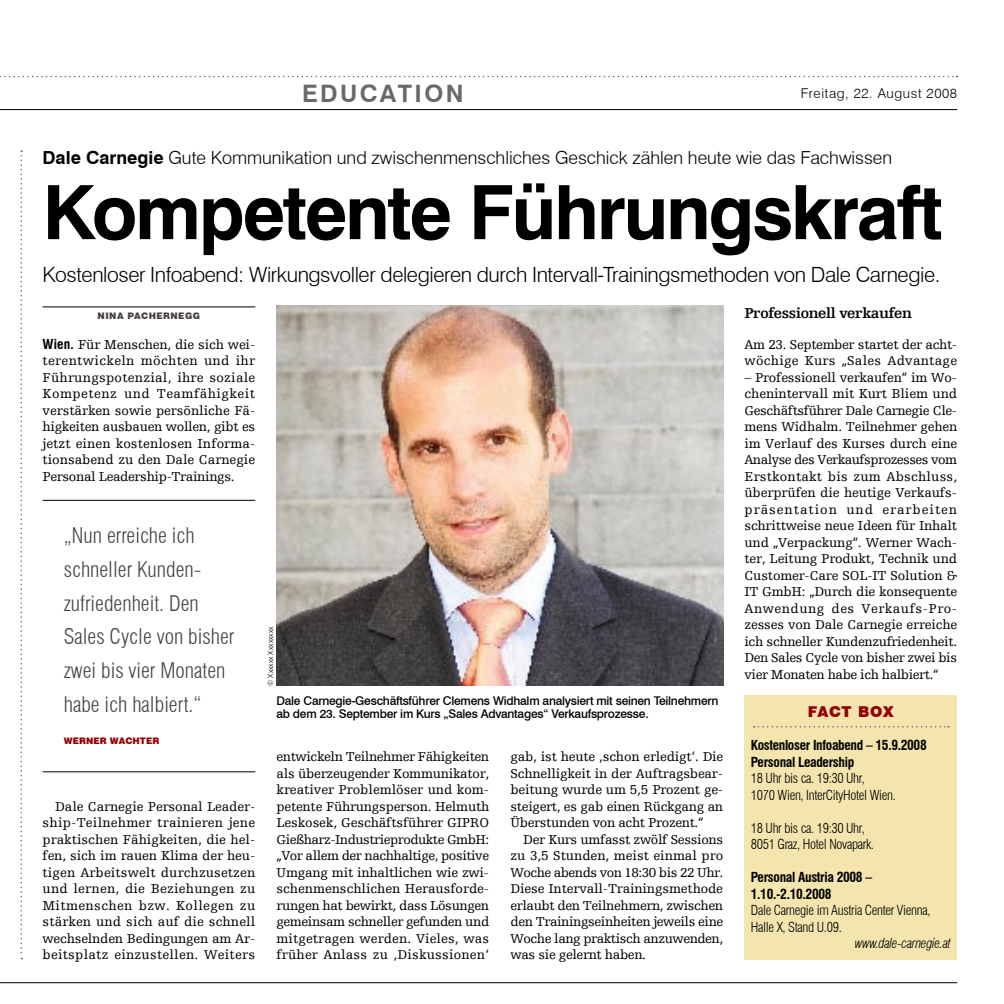
<style>
.page{position:relative;width:1004px;height:1004px;background:#fff}
.page>*{position:absolute;margin:0;border:0;box-sizing:border-box;transform-origin:0 0}
.t1{font:700 75px "Swiss 721 BT";letter-spacing:-.03em;color:#000}
.t2{font:700 24px "Swiss 721 BT";letter-spacing:.1em;color:#6c6868}
.t3{font:300 condensed 21px/33.8px "Swiss 721 BT";color:#484241}
.t4{font:300 21px "Swiss 721 BT";letter-spacing:-.02em;color:#000}
.t5{font:300 18px "Swiss 721 BT";color:#000}
.t6{font:700 15px "Egyptienne F";letter-spacing:-.025em;color:#000}
.t7{font:900 15px "Swiss 721 BT";letter-spacing:.05em;color:#940004}
.t8{font:13.5px/16.5px "Egyptienne F";letter-spacing:-.025em;color:#000;text-align:justify}
.t9{font:300 condensed 13.5px/16.5px "Swiss 721 BT";letter-spacing:-.025em;color:#000}
.t10{font:700 condensed 13.5px/16.5px "Swiss 721 BT";letter-spacing:-.025em;color:#000}
.t11{font:13.5px/16.5px "Egyptienne F";letter-spacing:-.005em;color:#000}
.t12{font:300 13.5px "Swiss 721 BT";letter-spacing:.045em;color:#000}
.t13{font:italic 300 condensed 13.5px "Swiss 721 BT";letter-spacing:-.025em;color:#000}
.t14{font:500 12px/12.8px "Swiss 721 BT";letter-spacing:-.02em;color:#000}
.t15{font:900 9px "Swiss 721 BT";letter-spacing:.05em;color:#484241}
.t16{font:900 9px "Swiss 721 BT";letter-spacing:.01em;color:#940004}
.t17{font:300 7.5px "Swiss 721 BT";color:#000}
.s1{font-weight:700}
.s2{font-family:"Swiss 721 BT";font-weight:700;font-stretch:condensed}
</style>
<div class="page">
<svg style="left:0;top:76px;width:957px;height:1px"></svg>
<hr style="left:0;top:109px;width:957px;height:1px;background:#000">
<svg style="left:21px;top:150px;width:1px;height:809px"></svg>
<div style="left:744px;top:695px;width:213px;height:264px;background:#f4e4ad"></div>
<svg style="left:753px;top:726px;width:195px;height:1px"></svg>
<hr style="left:43px;top:306px;width:212px;height:1px;background:#000">
<img style="left:276px;top:305px;width:447px;height:381px">
<hr style="left:0;top:982px;width:957px;height:1px;background:#000">
<hr style="left:43px;top:500px;width:212px;height:1px;background:#000">
<hr style="left:43px;top:771px;width:212px;height:1px;background:#000">
<hr style="left:0;top:1003px;width:957px;height:1px;background:#6c6868">
<h2 class="t2" style="left:302px;top:79px;width:163px">Education</h2>
<p class="t12" style="left:800px;top:85px;width:158px">Freitag, 22. August 2008</p>
<h3 class="t5" style="left:43px;top:147px;width:851px"><span class="s1">Dale Carnegie</span> Gute Kommunikation und zwischenmenschliches Geschick zählen heute wie das Fachwissen</h3>
<h1 class="t1" style="left:43px;top:167px;width:901px">Kompetente Führungskraft</h1>
<h3 class="t4" style="left:43px;top:262px;width:899px">Kostenloser Infoabend: Wirkungsvoller delegieren durch Intervall-Trainingsmethoden von Dale Carnegie.</h3>
<p class="t15" style="left:98px;top:310px;width:104px">NINA PACHERNEGG</p>
<p class="t8" style="left:43px;top:336px;width:214px"><span class="s2">Wien.</span> Für Menschen, die sich wei&shy;terentwickeln möchten und ihr Führungspotenzial, ihre soziale Kompetenz und Teamfähigkeit verstärken sowie persönliche Fä&shy;higkeiten ausbauen wollen, gibt es jetzt einen kostenlosen Informa&shy;tionsabend zu den Dale Carnegie Personal Leadership-Trainings.</p>
<h3 class="t3" style="left:64px;top:518px;width:172px">„Nun erreiche ich schneller Kunden&shy;zufriedenheit. Den<br>Sales Cycle von bisher zwei bis vier Monaten habe ich halbiert.“</h3>
<p class="t16" style="left:64px;top:735px;width:97px">WERNER WACHTER</p>
<p class="t8" style="left:43px;top:798px;width:214px;text-indent:13px">Dale Carnegie Personal Leader&shy;ship-Teilnehmer trainieren jene praktischen Fähigkeiten, die hel&shy;fen, sich im rauen Klima der heu&shy;tigen Arbeitswelt durchzusetzen und lernen, die Beziehungen zu Mitmenschen bzw. Kollegen zu stärken und sich auf die schnell wechselnden Bedingungen am Ar&shy;beitsplatz einzustellen. Weiters</p>
<p class="t17" style="left:266px;top:686px;width:61px;rotate:-90deg">© Xxxxxx Xxxxxxxx</p>
<p class="t14" style="left:276px;top:694px;width:443px">Dale Carnegie-Geschäftsführer Clemens Widhalm analysiert mit seinen Teilnehmern ab dem 23. September im Kurs „Sales Advantages“ Verkaufsprozesse.</p>
<p class="t8" style="left:276px;top:748px;width:214px">entwickeln Teilnehmer Fähigkeiten als überzeugender Kommunikator, kreativer Problemlöser und kom&shy;petente Führungsperson. Helmuth Leskosek, Geschäftsführer GIPRO Gießharz-Industrieprodukte GmbH: „Vor allem der nachhaltige, positive Umgang mit inhaltlichen wie zwi&shy;schenmenschlichen Herausforde&shy;rungen hat bewirkt, dass Lösungen gemeinsam schneller gefunden und mitgetragen werden. Vieles, was früher Anlass zu ,Diskussionen‘</p>
<p class="t8" style="left:510px;top:748px;width:214px">gab, ist heute ‚schon erledigt‘. Die Schnelligkeit in der Auftragsbear&shy;beitung wurde um 5,5 Prozent ge&shy;steigert, es gab einen Rückgang an Überstunden von acht Prozent.“</p>
<p class="t8" style="left:510px;top:831px;width:214px;text-indent:13px">Der Kurs umfasst zwölf Sessions zu 3,5 Stunden, meist einmal pro Woche abends von 18:30 bis 22 Uhr.<br>Diese Intervall-Trainingsmethode erlaubt den Teilnehmern, zwischen den Trainingseinheiten jeweils eine Woche lang praktisch anzuwenden, was sie gelernt haben.</p>
<p class="t6" style="left:744px;top:305px;width:169px">Professionell verkaufen</p>
<p class="t11" style="left:744px;top:336px;width:214px">Am 23. September startet der acht&shy;wöchige Kurs „Sales Advantage</p>
<p class="t8" style="left:744px;top:369px;width:214px">– Professionell verkaufen“ im Wo&shy;chenintervall mit Kurt Bliem und Geschäftsführer Dale Carnegie Cle&shy;mens Widhalm. Teilnehmer gehen im Verlauf des Kurses durch eine Analyse des Verkaufsprozesses vom Erstkontakt bis zum Abschluss, überprüfen die heutige Verkaufs&shy;präsentation und erarbeiten schrittweise neue Ideen für Inhalt und „Verpackung“. Werner Wach&shy;ter, Leitung Produkt, Technik und Customer-Care SOL-IT Solution &amp; IT GmbH: „Durch die konsequente Anwendung des Verkaufs-Pro&shy;zesses von Dale Carnegie erreiche ich schneller Kundenzufriedenheit.<br>Den Sales Cycle von bisher zwei bis vier Monaten habe ich halbiert.“</p>
<p class="t7" style="left:807px;top:702px;width:88px">FACT BOX</p>
<p class="t10" style="left:750px;top:737px;width:177px">Kostenloser Infoabend – 15.9.2008<br>Personal Leadership</p>
<p class="t9" style="left:750px;top:770px;width:146px">18 Uhr bis ca. 19:30 Uhr,<br>1070 Wien, InterCityHotel Wien.</p>
<p class="t9" style="left:750px;top:819px;width:125px">18 Uhr bis ca. 19:30 Uhr,<br>8051 Graz, Hotel Novapark.</p>
<p class="t10" style="left:750px;top:869px;width:123px">Personal Austria 2008 –<br>1.10.-2.10.2008</p>
<p class="t9" style="left:750px;top:902px;width:181px">Dale Carnegie im Austria Center Vienna,<br>Halle X, Stand U.09.</p>
<p class="t13" style="left:855px;top:935px;width:97px">www.dale-carnegie.at</p>
</div>
